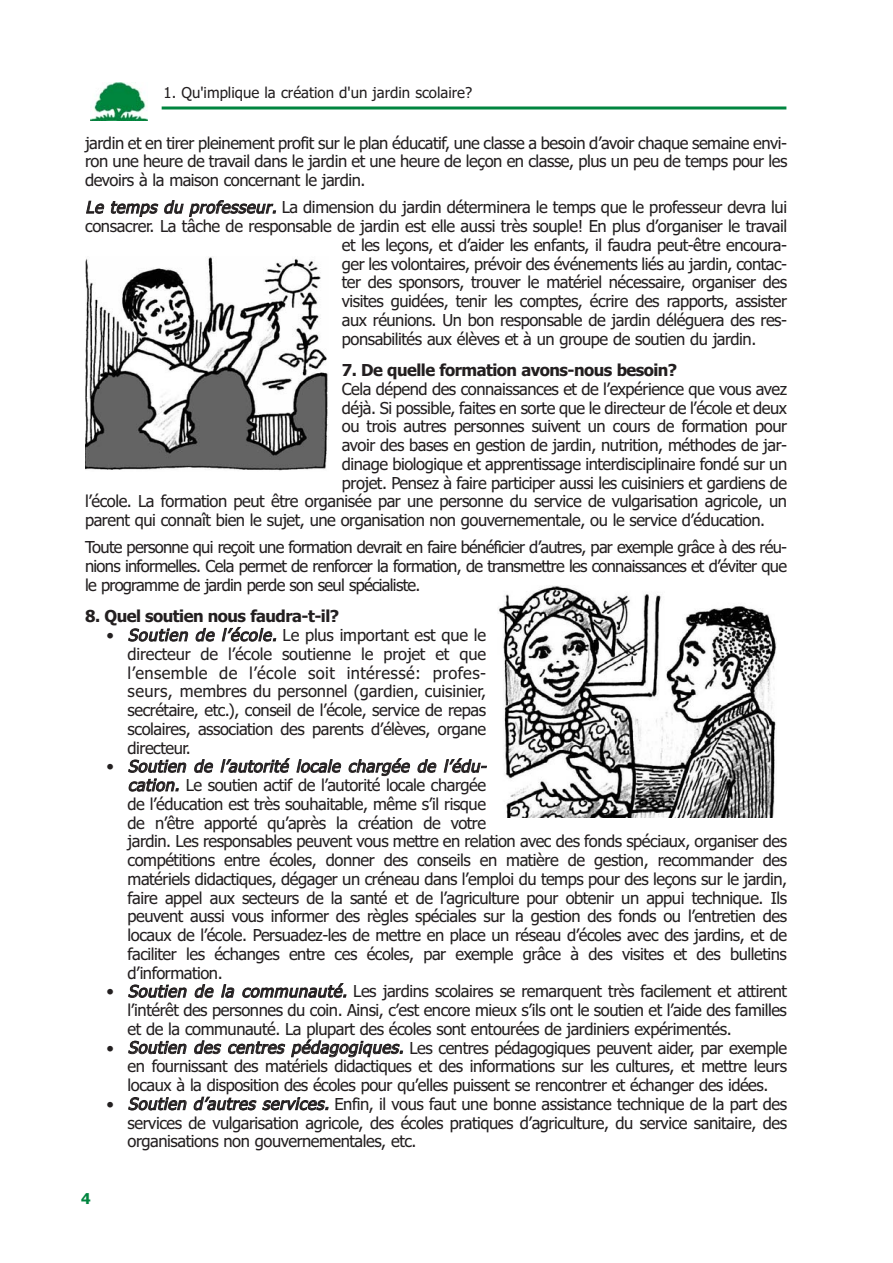
<style>
.page{position:relative;width:893px;height:1263px;background:#fff}
.page>*{position:absolute;margin:0;border:0;box-sizing:border-box;transform-origin:0 0}
.t1{font:16.5px/18.8px "Tahoma";letter-spacing:-.025em;color:#231f20;text-align:justify}
.t2{font:700 16.5px "Tahoma";letter-spacing:-.03em;color:#231f20}
.t3{font:15px "Tahoma";color:#231f20}
.t4{font:700 15px "Tahoma";color:#00853f}
.s1{font-style:italic}
</style>
<div class="page">
<svg style="left:162px;top:106px;width:624px;height:4px;background:#3fa36e"></svg>
<img style="left:90px;top:82px;width:58px;height:38px">
<img style="left:85px;top:257px;width:243px;height:214px">
<img style="left:498px;top:586px;width:278px;height:231px">
<p class="t3" style="left:164px;top:87px;width:310px">1. Qu'implique la création d'un jardin scolaire?</p>
<p class="t1" style="left:85px;top:135px;width:703px">jardin et en tirer pleinement profit sur le plan éducatif, une classe a besoin d’avoir chaque semaine envi&shy;ron une heure de travail dans le jardin et une heure de leçon en classe, plus un peu de temps pour les devoirs à la maison concernant le jardin.</p>
<p class="t1" style="left:85px;top:199px;width:703px"><span class="s1">Le temps du professeur.</span> La dimension du jardin déterminera le temps que le professeur devra lui</p>
<p class="t1" style="left:85px;top:218px;width:703px">consacrer. La tâche de responsable de jardin est elle aussi très souple! En plus d’organiser le travail</p>
<p class="t1" style="left:342px;top:237px;width:446px">et les leçons, et d’aider les enfants, il faudra peut-être encoura-</p>
<p class="t1" style="left:342px;top:256px;width:447px">ger les volontaires, prévoir des événements liés au jardin, contac-</p>
<p class="t1" style="left:342px;top:274px;width:447px">ter des sponsors, trouver le matériel nécessaire, organiser des</p>
<p class="t1" style="left:342px;top:293px;width:446px">visites guidées, tenir les comptes, écrire des rapports, assister</p>
<p class="t1" style="left:342px;top:312px;width:447px">aux réunions. Un bon responsable de jardin déléguera des res-</p>
<p class="t1" style="left:342px;top:331px;width:416px">ponsabilités aux élèves et à un groupe de soutien du jardin.</p>
<p class="t2" style="left:342px;top:364px;width:337px">7. De quelle formation avons-nous besoin?</p>
<p class="t1" style="left:342px;top:381px;width:447px">Cela dépend des connaissances et de l’expérience que vous avez</p>
<p class="t1" style="left:342px;top:400px;width:447px">déjà. Si possible, faites en sorte que le directeur de l’école et deux</p>
<p class="t1" style="left:342px;top:419px;width:446px">ou trois autres personnes suivent un cours de formation pour</p>
<p class="t1" style="left:342px;top:437px;width:447px">avoir des bases en gestion de jardin, nutrition, méthodes de jar-</p>
<p class="t1" style="left:342px;top:456px;width:447px">dinage biologique et apprentissage interdisciplinaire fondé sur un</p>
<p class="t1" style="left:342px;top:475px;width:447px">projet. Pensez à faire participer aussi les cuisiniers et gardiens de</p>
<p class="t1" style="left:85px;top:494px;width:703px">l’école. La formation peut être organisée par une personne du service de vulgarisation agricole, un</p>
<p class="t1" style="left:85px;top:512px;width:681px">parent qui connaît bien le sujet, une organisation non gouvernementale, ou le service d’éducation.</p>
<p class="t1" style="left:85px;top:540px;width:703px">Toute personne qui reçoit une formation devrait en faire bénéficier d’autres, par exemple grâce à des réu&shy;nions informelles. Cela permet de renforcer la formation, de transmettre les connaissances et d’éviter que le programme de jardin perde son seul spécialiste.</p>
<p class="t2" style="left:85px;top:610px;width:256px">8. Quel soutien nous faudra-t-il?</p>
<p class="t1" style="left:128px;top:627px;width:360px;text-indent:-21px">• <span class="s1">Soutien de l’école.</span> Le plus important est que le directeur de l’école soutienne le projet et que l’ensemble de l’école soit intéressé: profes&shy;seurs, membres du personnel (gardien, cuisinier, secrétaire, etc.), conseil de l’école, service de repas scolaires, association des parents d’élèves, organe directeur.</p>
<p class="t1" style="left:128px;top:758px;width:661px;text-align:left;text-indent:-21px">• <span class="s1">Soutien de l’autorité locale chargée de l’édu-<br>cation.</span> Le soutien actif de l’autorité locale chargée<br>de l’éducation est très souhaitable, même s’il risque<br>de n’être apporté qu’après la création de votre<br>jardin. Les responsables peuvent vous mettre en relation avec des fonds spéciaux, organiser des compétitions entre écoles, donner des conseils en matière de gestion, recommander des matériels didactiques, dégager un créneau dans l’emploi du temps pour des leçons sur le jardin, faire appel aux secteurs de la santé et de l’agriculture pour obtenir un appui technique. Ils peuvent aussi vous informer des règles spéciales sur la gestion des fonds ou l’entretien des locaux de l’école. Persuadez-les de mettre en place un réseau d’écoles avec des jardins, et de faciliter les échanges entre ces écoles, par exemple grâce à des visites et des bulletins d’information.</p>
<p class="t1" style="left:128px;top:984px;width:661px;text-indent:-21px">• <span class="s1">Soutien de la communauté.</span> Les jardins scolaires se remarquent très facilement et attirent l’intérêt des personnes du coin. Ainsi, c’est encore mieux s’ils ont le soutien et l’aide des familles et de la communauté. La plupart des écoles sont entourées de jardiniers expérimentés.</p>
<p class="t1" style="left:128px;top:1040px;width:661px;text-indent:-21px">• <span class="s1">Soutien des centres pédagogiques.</span> Les centres pédagogiques peuvent aider, par exemple en fournissant des matériels didactiques et des informations sur les cultures, et mettre leurs locaux à la disposition des écoles pour qu’elles puissent se rencontrer et échanger des idées.</p>
<p class="t1" style="left:128px;top:1096px;width:661px;text-indent:-21px">• <span class="s1">Soutien d’autres services.</span> Enfin, il vous faut une bonne assistance technique de la part des services de vulgarisation agricole, des écoles pratiques d’agriculture, du service sanitaire, des organisations non gouvernementales, etc.</p>
<p class="t4" style="left:81px;top:1193px;width:11px">4</p>
</div>
